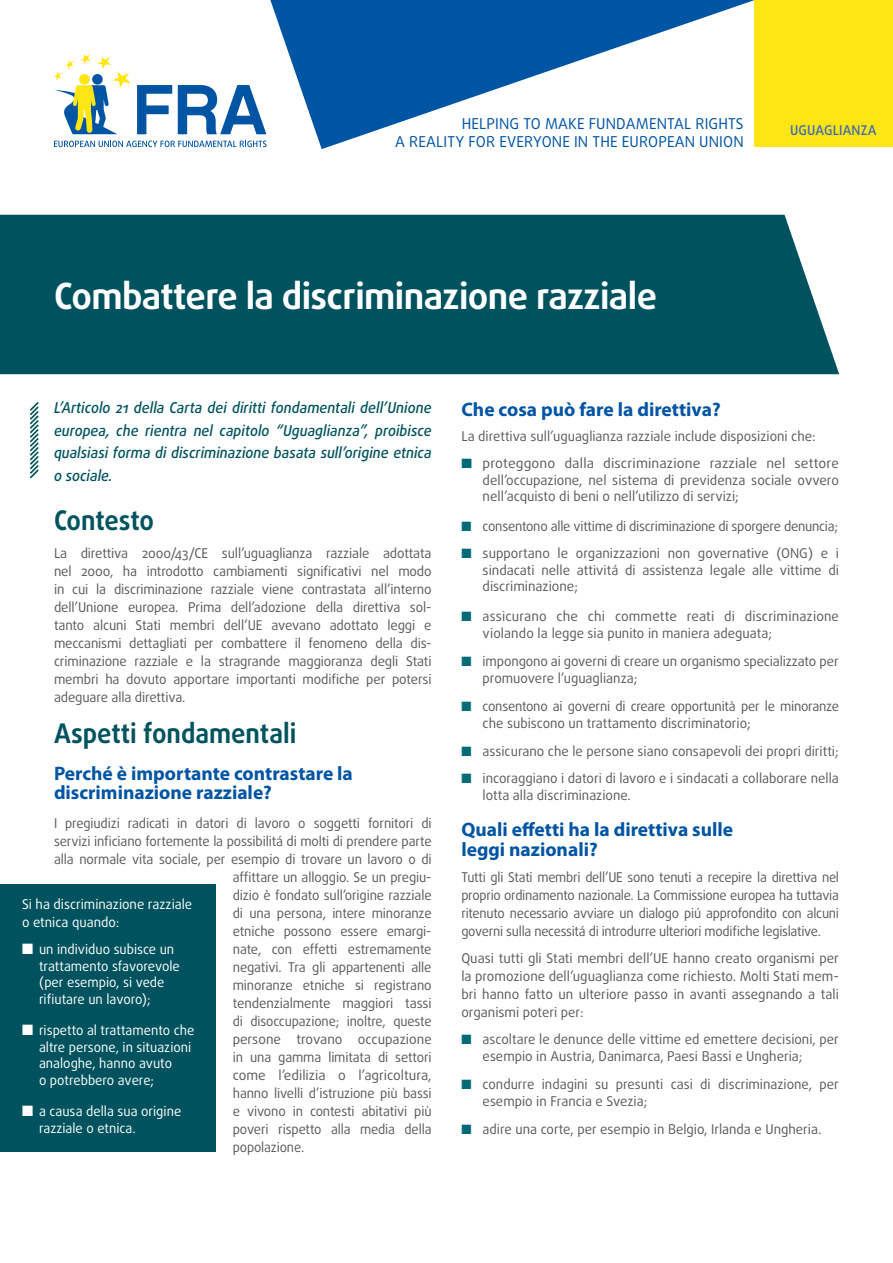
<style>
.page{position:relative;width:893px;height:1263px;background:#fff}
.page>*{position:absolute;margin:0;border:0;box-sizing:border-box;transform-origin:0 0}
.title_FACTSHEET{font:700 36px "Daxline Pro";letter-spacing:-.015em;color:#fff}
.titre{font:700 27px "Daxline Pro";color:#00535e;scale:.94 1}
.sous-titre{font:700 19.5px/19.5px "Myriad Pro";color:#0054a4}
.Intro{font:italic 500 15px/22.5px "Daxline Pro";color:#00535e;text-align:justify;scale:.94 1}
.t1{font:15px "Daxline Pro";letter-spacing:.01em;color:#0054a4}
.body{font:13.5px/18px "Daxline Pro";letter-spacing:-.01em;color:#58595b;text-align:justify}
.bullet{font:13.5px/16.5px "Daxline Pro";color:#58595b}
.body-2{font:13.5px/18px "Daxline Pro";letter-spacing:-.01em;color:#58595b;text-align:justify;scale:.96 1}
.bullet_encadré{font:13.5px/16.5px "Daxline Pro";color:#fff}
.bullet-2{font:13.5px/16.5px "Daxline Pro";letter-spacing:-.02em;color:#58595b}
.body-3{font:13.5px/18px "Daxline Pro";color:#fff}
.body-4{font:500 13.5px "Daxline Pro";letter-spacing:.01em;color:#3f6ab1}
.s1{color:#006b77}
</style>
<div class="page">
<div style="left:0;top:215px;width:839px;height:159px;background:#00535e"></div>
<svg style="left:137px;top:85px;width:35px;height:49px"></svg>
<svg style="left:178px;top:85px;width:88px;height:49px"></svg>
<svg style="left:54px;top:141px;width:213px;height:6px"></svg>
<svg style="left:54px;top:54px;width:77px;height:80px"></svg>
<svg style="left:270px;top:0;width:485px;height:149px"></svg>
<div style="left:755px;top:0;width:138px;height:146px;background:#ffe512"></div>
<svg style="left:29px;top:402px;width:10px;height:77px"></svg>
<div style="left:0;top:884px;width:216px;height:268px;background:#00535e"></div>
<p class="t1" style="left:462px;top:113px;width:283px">HELPING TO MAKE FUNDAMENTAL RIGHTS</p>
<p class="t1" style="left:395px;top:131px;width:350px">A REALITY FOR EVERYONE IN THE EUROPEAN UNION</p>
<p class="body-4" style="left:790px;top:121px;width:88px">UGUAGLIANZA</p>
<p class="title_FACTSHEET" style="left:54px;top:272px;width:605px">Combattere la discriminazione razziale</p>
<p class="Intro" style="left:54px;top:397px;width:403px">L’Articolo 21 della Carta dei diritti fondamentali dell’Unione europea, che rientra nel capitolo “Uguaglianza”, proibisce qualsiasi forma di discriminazione basata sull’origine etnica o sociale.</p>
<p class="titre" style="left:54px;top:502px;width:108px">Contesto</p>
<p class="body" style="left:54px;top:544px;width:379px">La direttiva 2000/43/CE sull’uguaglianza razziale adottata nel 2000, ha introdotto cambiamenti significativi nel modo in cui la discriminazione razziale viene contrastata all’interno dell’Unione europea. Prima dell’adozione della direttiva sol&shy;tanto alcuni Stati membri dell’UE avevano adottato leggi e meccanismi dettagliati per combattere il fenomeno della dis&shy;criminazione razziale e la stragrande maggioranza degli Stati membri ha dovuto apportare importanti modifiche per potersi adeguare alla direttiva.</p>
<p class="titre" style="left:54px;top:715px;width:259px">Aspetti fondamentali</p>
<p class="sous-titre" style="left:54px;top:762px;width:300px">Perché è importante contrastare la discriminazione razziale?</p>
<p class="body-2" style="left:54px;top:814px;width:395px">I pregiudizi radicati in datori di lavoro o soggetti fornitori di</p>
<p class="body" style="left:54px;top:832px;width:379px">servizi inficiano fortemente la possibilitá di molti di prendere parte</p>
<p class="body" style="left:54px;top:850px;width:379px">alla normale vita sociale, per esempio di trovare un lavoro o di</p>
<p class="body" style="left:233px;top:868px;width:200px">affittare un alloggio. Se un pregiu-</p>
<p class="body" style="left:233px;top:886px;width:200px">dizio è fondato sull’origine razziale</p>
<p class="body" style="left:233px;top:904px;width:200px">di una persona, intere minoranze</p>
<p class="body" style="left:233px;top:922px;width:200px">etniche possono essere emargi-</p>
<p class="body" style="left:233px;top:940px;width:200px">nate, con effetti estremamente</p>
<p class="body" style="left:233px;top:958px;width:200px">negativi. Tra gli appartenenti alle</p>
<p class="body" style="left:233px;top:976px;width:200px">minoranze etniche si registrano</p>
<p class="body" style="left:233px;top:994px;width:200px">tendenzialmente maggiori tassi</p>
<p class="body-2" style="left:233px;top:1012px;width:209px">di disoccupazione; inoltre, queste</p>
<p class="body" style="left:233px;top:1030px;width:200px">persone trovano occupazione</p>
<p class="body" style="left:233px;top:1048px;width:200px">in una gamma limitata di settori</p>
<p class="body" style="left:233px;top:1066px;width:200px">come l’edilizia o l’agricoltura,</p>
<p class="body" style="left:233px;top:1084px;width:200px">hanno livelli d’istruzione più bassi</p>
<p class="body" style="left:233px;top:1102px;width:200px">e vivono in contesti abitativi più</p>
<p class="body" style="left:233px;top:1120px;width:200px">poveri rispetto alla media della</p>
<p class="body-2" style="left:233px;top:1138px;width:76px">popolazione.</p>
<p class="body-3" style="left:22px;top:895px;width:172px">Si ha discriminazione razziale o etnica quando:</p>
<p class="bullet_encadré" style="left:39px;top:941px;width:142px;text-indent:-17px">■ un individuo subisce un trattamento sfavorevole (per esempio, si vede rifiutare un lavoro);</p>
<p class="bullet_encadré" style="left:39px;top:1022px;width:157px;text-indent:-17px">■ rispetto al trattamento che altre persone, in situazioni analoghe, hanno avuto<br>o potrebbero avere;</p>
<p class="bullet_encadré" style="left:39px;top:1103px;width:144px;text-indent:-17px">■ a causa della sua origine razziale o etnica.</p>
<p class="sous-titre" style="left:461px;top:399px;width:261px">Che cosa può fare la direttiva?</p>
<p class="body" style="left:461px;top:427px;width:356px">La direttiva sull’uguaglianza razziale include disposizioni che:</p>
<p class="bullet" style="left:483px;top:455px;width:358px;text-align:justify;text-indent:-21px"><span class="s1">■</span> proteggono dalla discriminazione razziale nel settore dell’occupazione, nel sistema di previdenza sociale ovvero nell’acquisto di beni o nell’utilizzo di servizi;</p>
<p class="bullet-2" style="left:461px;top:518px;width:378px"><span class="s1">■</span> consentono alle vittime di discriminazione di sporgere denuncia;</p>
<p class="bullet" style="left:483px;top:545px;width:358px;text-align:justify;text-indent:-21px"><span class="s1">■</span> supportano le organizzazioni non governative (ONG) e i sindacati nelle attivitá di assistenza legale alle vittime di discriminazione;</p>
<p class="bullet" style="left:483px;top:608px;width:358px;text-indent:-21px"><span class="s1">■</span> assicurano che chi commette reati di discriminazione violando la legge sia punito in maniera adeguata;</p>
<p class="bullet" style="left:483px;top:653px;width:358px;text-indent:-21px"><span class="s1">■</span> impongono ai governi di creare un organismo specializzato per promuovere l’uguaglianza;</p>
<p class="bullet-2" style="left:483px;top:698px;width:358px;text-indent:-21px"><span class="s1">■</span> consentono ai governi di creare opportunità per le minoranze che subiscono un trattamento discriminatorio;</p>
<p class="bullet" style="left:461px;top:743px;width:379px"><span class="s1">■</span> assicurano che le persone siano consapevoli dei propri diritti;</p>
<p class="bullet" style="left:483px;top:770px;width:358px;text-indent:-21px"><span class="s1">■</span> incoraggiano i datori di lavoro e i sindacati a collaborare nella lotta alla discriminazione.</p>
<p class="sous-titre" style="left:461px;top:819px;width:273px">Quali effetti ha la direttiva sulle leggi nazionali?</p>
<p class="body-2" style="left:461px;top:868px;width:395px">Tutti gli Stati membri dell’UE sono tenuti a recepire la direttiva nel proprio ordinamento nazionale. La Commissione europea ha tuttavia ritenuto necessario avviare un dialogo piú approfondito con alcuni governi sulla necessitá di introdurre ulteriori modifiche legislative.</p>
<p class="body" style="left:461px;top:949px;width:379px">Quasi tutti gli Stati membri dell’UE hanno creato organismi per la promozione dell’uguaglianza come richiesto. Molti Stati mem&shy;bri hanno fatto un ulteriore passo in avanti assegnando a tali organismi poteri per:</p>
<p class="bullet" style="left:483px;top:1031px;width:358px;text-indent:-21px"><span class="s1">■</span> ascoltare le denunce delle vittime ed emettere decisioni, per esempio in Austria, Danimarca, Paesi Bassi e Ungheria;</p>
<p class="bullet" style="left:483px;top:1076px;width:358px;text-indent:-21px"><span class="s1">■</span> condurre indagini su presunti casi di discriminazione, per esempio in Francia e Svezia;</p>
<p class="bullet" style="left:461px;top:1121px;width:361px"><span class="s1">■</span> adire una corte, per esempio in Belgio, Irlanda e Ungheria.</p>
</div>
